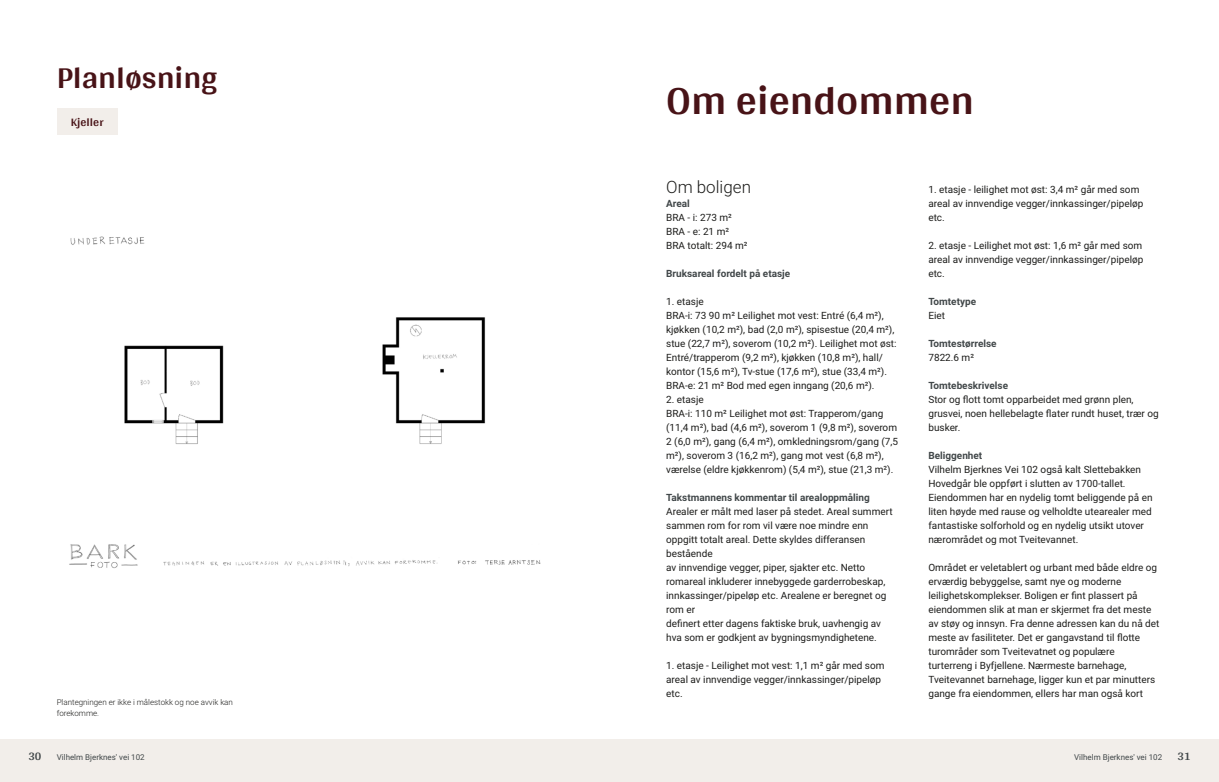
<style>
.page{position:relative;width:1219px;height:782px;background:#fff}
.page>*{position:absolute;margin:0;border:0;box-sizing:border-box;transform-origin:0 0}
.t1{font:700 42px "Arya";color:#481317}
.t2{font:700 32px "Arya";color:#481317}
.t3{font:300 17px "Roboto";color:#1d1d1b}
.t4{font:700 12px "Arya";color:#481317}
.t5{font:700 12px "Arya";color:#414749}
.t6{font:10px/14px "Roboto";color:#1d1d1b}
.t7{font:700 10px "Roboto";color:#414749}
.t8{font:300 8px/11px "Roboto";color:#1d1d1b}
.t9{font:8px "Roboto";color:#414749}
</style>
<div class="page">
<img style="left:69px;top:236px;width:472px;height:333px">
<div style="left:0;top:739px;width:612px;height:42px;background:#f2eeea"></div>
<div style="left:57px;top:108px;width:61px;height:27px;background:#f2eeea"></div>
<div style="left:601px;top:739px;width:618px;height:42px;background:#f2eeea"></div>
<h2 class="t2" style="left:57px;top:58px;width:163px">Planløsning</h2>
<p class="t4" style="left:71px;top:114px;width:34px">Kjeller</p>
<p class="t8" style="left:57px;top:696px;width:178px">Plantegningen er ikke i målestokk og noe avvik kan forekomme.</p>
<p class="t5" style="left:28px;top:749px;width:15px">30</p>
<p class="t9" style="left:57px;top:751px;width:90px">Vilhelm Bjerknes' vei 102</p>
<h1 class="t1" style="left:666px;top:75px;width:309px">Om eiendommen</h1>
<h3 class="t3" style="left:666px;top:174px;width:86px">Om boligen</h3>
<p class="t7" style="left:666px;top:196px;width:25px">Areal</p>
<p class="t6" style="left:666px;top:209px;width:83px">BRA ‑ i: 273 m²<br>BRA ‑ e: 21 m²<br>BRA totalt: 294 m²</p>
<p class="t7" style="left:666px;top:266px;width:126px">Bruksareal fordelt på etasje</p>
<p class="t6" style="left:666px;top:293px;width:232px">1. etasje<br>BRA‑i: 73 90 m² Leilighet mot vest: Entré (6,4 m²), kjøkken (10,2 m²), bad (2,0 m²), spisestue (20,4 m²), stue (22,7 m²), soverom (10,2 m²). Leilighet mot øst:<br>Entré/trapperom (9,2 m²), kjøkken (10,8 m²), hall/ kontor (15,6 m²), Tv‑stue (17,6 m²), stue (33,4 m²).<br>BRA‑e: 21 m² Bod med egen inngang (20,6 m²).</p>
<p class="t6" style="left:666px;top:391px;width:233px">2. etasje<br>BRA‑i: 110 m² Leilighet mot øst: Trapperom/gang (11,4 m²), bad (4,6 m²), soverom 1 (9,8 m²), soverom 2 (6,0 m²), gang (6,4 m²), omkledningsrom/gang (7,5 m²), soverom 3 (16,2 m²), gang mot vest (6,8 m²), værelse (eldre kjøkkenrom) (5,4 m²), stue (21,3 m²).</p>
<p class="t7" style="left:666px;top:490px;width:205px">Takstmannens kommentar til arealoppmåling</p>
<p class="t6" style="left:666px;top:503px;width:228px">Arealer er målt med laser på stedet. Areal summert sammen rom for rom vil være noe mindre enn oppgitt totalt areal. Dette skyldes differansen bestående<br>av innvendige vegger, piper, sjakter etc. Netto romareal inkluderer innebyggede garderrobeskap, innkassinger/pipeløp etc. Arealene er beregnet og rom er<br>definert etter dagens faktiske bruk, uavhengig av hva som er godkjent av bygningsmyndighetene.</p>
<p class="t6" style="left:666px;top:657px;width:220px">1. etasje ‑ Leilighet mot vest: 1,1 m² går med som areal av innvendige vegger/innkassinger/pipeløp etc.</p>
<p class="t6" style="left:928px;top:181px;width:216px">1. etasje ‑ leilighet mot øst: 3,4 m² går med som areal av innvendige vegger/innkassinger/pipeløp etc.</p>
<p class="t6" style="left:928px;top:237px;width:216px;text-align:justify">2. etasje ‑ Leilighet mot øst: 1,6 m² går med som areal av innvendige vegger/innkassinger/pipeløp etc.</p>
<p class="t7" style="left:928px;top:294px;width:49px">Tomtetype</p>
<p class="t6" style="left:928px;top:307px;width:18px">Eiet</p>
<p class="t7" style="left:928px;top:336px;width:70px">Tomtestørrelse</p>
<p class="t6" style="left:928px;top:349px;width:47px">7822.6 m²</p>
<p class="t7" style="left:928px;top:378px;width:81px">Tomtebeskrivelse</p>
<p class="t6" style="left:928px;top:391px;width:232px">Stor og flott tomt opparbeidet med grønn plen, grusvei, noen hellebelagte flater rundt huset, trær og busker.</p>
<p class="t7" style="left:928px;top:448px;width:55px">Beliggenhet</p>
<p class="t6" style="left:928px;top:461px;width:226px">Vilhelm Bjerknes Vei 102 også kalt Slettebakken Hovedgår ble oppført i slutten av 1700‑tallet.<br>Eiendommen har en nydelig tomt beliggende på en liten høyde med rause og velholdte utearealer med fantastiske solforhold og en nydelig utsikt utover nærområdet og mot Tveitevannet.</p>
<p class="t6" style="left:928px;top:559px;width:233px">Området er veletablert og urbant med både eldre og erværdig bebyggelse, samt nye og moderne leilighetskomplekser. Boligen er fint plassert på eiendommen slik at man er skjermet fra det meste av støy og innsyn. Fra denne adressen kan du nå det meste av fasiliteter. Det er gangavstand til flotte turområder som Tveitevatnet og populære turterreng i Byfjellene. Nærmeste barnehage, Tveitevannet barnehage, ligger kun et par minutters gange fra eiendommen, ellers har man også kort</p>
<p class="t9" style="left:1074px;top:751px;width:90px">Vilhelm Bjerknes' vei 102</p>
<p class="t5" style="left:1177px;top:749px;width:15px">31</p>
</div>
